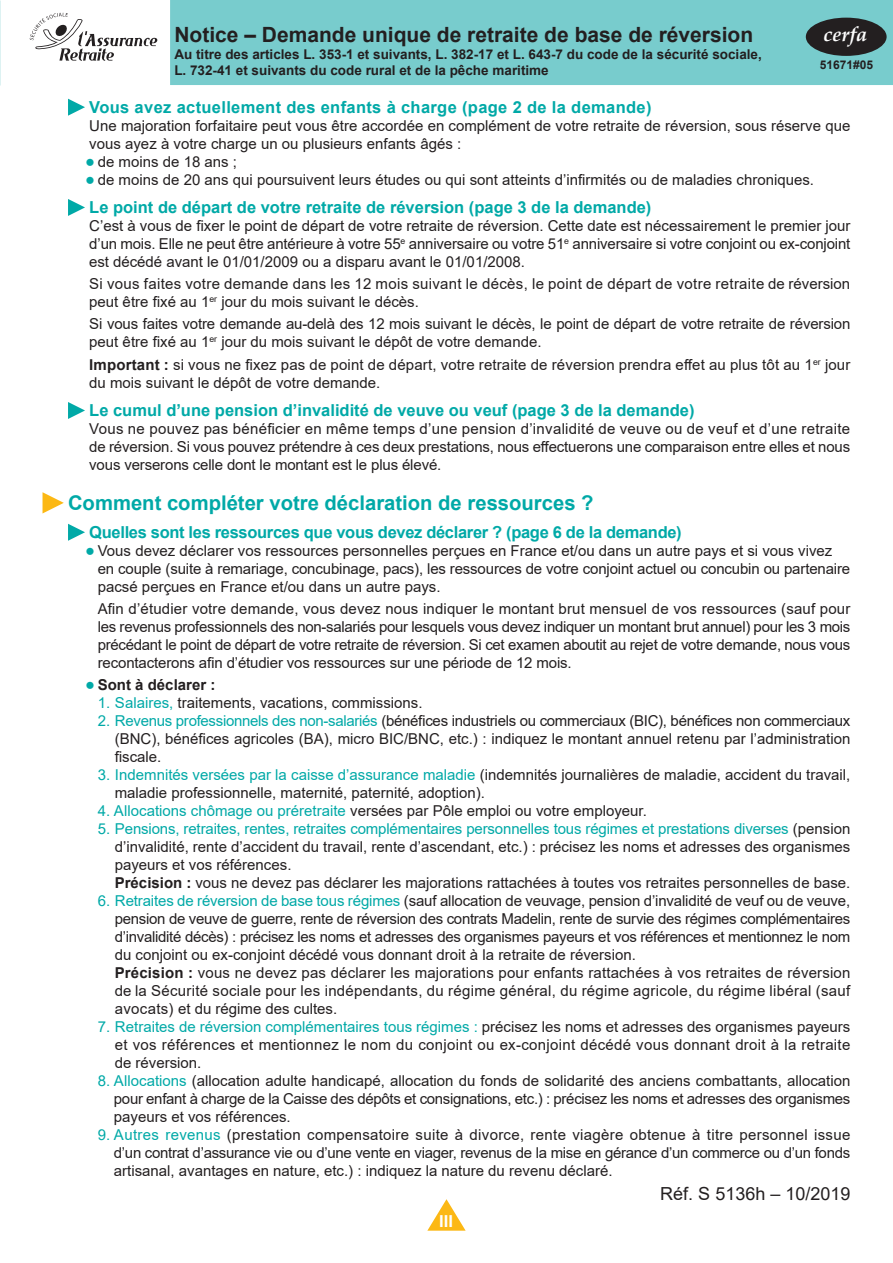
<style>
.page{position:relative;width:893px;height:1263px;background:#fff}
.page>*{position:absolute;margin:0;border:0;box-sizing:border-box;transform-origin:0 0}
.t1{font:700 21px "Arial";color:#231f20}
.TITRE_1{font:700 20.25px "Arial";color:#00a9a7}
.t2{font:italic 700 20.25px "Palatino Linotype";color:#fff}
.t3{font:18px "Arial";color:#231f20}
.TITRE_2{font:700 16.5px "Arial";color:#00a9a7}
.TITRE_2-2{font:700 16.5px "Arial";letter-spacing:-.02em;color:#00a9a7}
.TITRE_2-3{font:700 16.5px "Arial";letter-spacing:.02em;color:#00a9a7}
.t4{font:700 16.5px "Arial";color:#fff}
.Puce-1__RectJaune{font:15px/18px "Arial";color:#231f20;text-align:justify}
.Puce-1__RectJaune-2{font:15px/18px "Arial";letter-spacing:.02em;color:#231f20}
.t5{font:700 15px "Arial";color:#231f20}
.t6{font:700 13.5px/16.2px "Arial";color:#231f20}
.t7{font:700 12px "Arial";color:#231f20}
.s1{font-size:16.5px;color:#00a9a7}
.s2{font-weight:700}
.s3{font-weight:400;font-size:16.5px;color:#00a9a7}
.s4{color:#00a9a7}
</style>
<div class="page">
<svg style="left:30px;top:13px;width:128px;height:48px"></svg>
<svg style="left:427px;top:1199px;width:39px;height:32px"></svg>
<div style="left:170px;top:0;width:723px;height:85px;background:#78cccd"></div>
<div style="left:806px;top:18px;width:81px;height:38px;background:#231f20;border-radius:50%"></div>
<svg style="left:68px;top:99px;width:17px;height:17px"></svg>
<svg style="left:68px;top:199px;width:17px;height:17px"></svg>
<svg style="left:68px;top:402px;width:17px;height:17px"></svg>
<svg style="left:68px;top:524px;width:17px;height:17px"></svg>
<svg style="left:43px;top:492px;width:21px;height:21px"></svg>
<p class="t1" style="left:174px;top:20px;width:580px">Notice – Demande unique de retraite de base de réversion</p>
<p class="t6" style="left:174px;top:46px;width:589px">Au titre des articles L. 353-1 et suivants, L. 382-17 et L. 643-7 du code de la sécurité sociale,<br>L. 732-41 et suivants du code rural et de la pêche maritime</p>
<p class="t2" style="left:824px;top:20px;width:45px">cerfa</p>
<p class="t7" style="left:820px;top:57px;width:55px">51671#05</p>
<p class="TITRE_2-3" style="left:89px;top:95px;width:564px">Vous avez actuellement des enfants à charge (page 2 de la demande)</p>
<p class="Puce-1__RectJaune" style="left:89px;top:116px;width:763px">Une majoration forfaitaire peut vous être accordée en complément de votre retraite de réversion, sous réserve que vous ayez à votre charge un ou plusieurs enfants âgés :</p>
<p class="Puce-1__RectJaune" style="left:85px;top:152px;width:154px"><span class="s1">●</span> de moins de 18 ans ;</p>
<p class="Puce-1__RectJaune" style="left:85px;top:170px;width:730px"><span class="s1">●</span> de moins de 20 ans qui poursuivent leurs études ou qui sont atteints d’infirmités ou de maladies chroniques.</p>
<p class="TITRE_2" style="left:89px;top:196px;width:564px">Le point de départ de votre retraite de réversion (page 3 de la demande)</p>
<p class="Puce-1__RectJaune" style="left:89px;top:217px;width:763px">C’est à vous de fixer le point de départ de votre retraite de réversion. Cette date est nécessairement le premier jour d’un mois. Elle ne peut être antérieure à votre 55<sup>e</sup> anniversaire ou votre 51<sup>e</sup> anniversaire si votre conjoint ou ex-conjoint est décédé avant le 01/01/2009 ou a disparu avant le 01/01/2008.</p>
<p class="Puce-1__RectJaune-2" style="left:89px;top:275px;width:762px">Si vous faites votre demande dans les 12 mois suivant le décès, le point de départ de votre retraite de réversion peut être fixé au 1<sup>er</sup> jour du mois suivant le décès.</p>
<p class="Puce-1__RectJaune" style="left:89px;top:315px;width:763px">Si vous faites votre demande au-delà des 12 mois suivant le décès, le point de départ de votre retraite de réversion peut être fixé au 1<sup>er</sup> jour du mois suivant le dépôt de votre demande.</p>
<p class="Puce-1__RectJaune" style="left:89px;top:355px;width:763px"><span class="s2">Important :</span> si vous ne fixez pas de point de départ, votre retraite de réversion prendra effet au plus tôt au 1<sup>er</sup> jour du mois suivant le dépôt de votre demande.</p>
<p class="TITRE_2" style="left:89px;top:399px;width:607px">Le cumul d’une pension d’invalidité de veuve ou veuf (page 3 de la demande)</p>
<p class="Puce-1__RectJaune" style="left:89px;top:420px;width:762px">Vous ne pouvez pas bénéficier en même temps d’une pension d’invalidité de veuve ou de veuf et d’une retraite de réversion. Si vous pouvez prétendre à ces deux prestations, nous effectuerons une comparaison entre elles et nous vous verserons celle dont le montant est le plus élevé.</p>
<p class="TITRE_1" style="left:68px;top:488px;width:527px">Comment compléter votre déclaration de ressources ?</p>
<p class="TITRE_2-2" style="left:89px;top:520px;width:594px">Quelles sont les ressources que vous devez déclarer ? (page 6 de la demande)</p>
<p class="Puce-1__RectJaune" style="left:98px;top:541px;width:754px;text-align:left;text-indent:-13px"><span class="s1">●</span> Vous devez déclarer vos ressources personnelles perçues en France et/ou dans un autre pays et si vous vivez en couple (suite à remariage, concubinage, pacs), les ressources de votre conjoint actuel ou concubin ou partenaire pacsé perçues en France et/ou dans un autre pays.</p>
<p class="Puce-1__RectJaune" style="left:98px;top:600px;width:754px">Afin d’étudier votre demande, vous devez nous indiquer le montant brut mensuel de vos ressources (sauf pour les revenus professionnels des non-salariés pour lesquels vous devez indiquer un montant brut annuel) pour les 3 mois précédant le point de départ de votre retraite de réversion. Si cet examen aboutit au rejet de votre demande, nous vous recontacterons afin d’étudier vos ressources sur une période de 12 mois.</p>
<p class="t5" style="left:85px;top:674px;width:132px"><span class="s3">●</span> Sont à déclarer :</p>
<p class="Puce-1__RectJaune" style="left:98px;top:694px;width:326px"><span class="s4">1. Salaires,</span> traitements, vacations, commissions.</p>
<p class="Puce-1__RectJaune" style="left:115px;top:712px;width:737px;text-indent:-17px"><span class="s4">2. Revenus professionnels des non-salariés</span> (bénéfices industriels ou commerciaux (BIC), bénéfices non commerciaux (BNC), bénéfices agricoles (BA), micro BIC/BNC, etc.) : indiquez le montant annuel retenu par l’administration fiscale.</p>
<p class="Puce-1__RectJaune" style="left:115px;top:766px;width:737px;text-indent:-17px"><span class="s4">3. Indemnités versées par la caisse d’assurance maladie</span> (indemnités journalières de maladie, accident du travail, maladie professionnelle, maternité, paternité, adoption).</p>
<p class="Puce-1__RectJaune" style="left:98px;top:802px;width:551px"><span class="s4">4. Allocations chômage ou préretraite</span> versées par Pôle emploi ou votre employeur.</p>
<p class="Puce-1__RectJaune" style="left:115px;top:820px;width:737px;text-indent:-17px"><span class="s4">5. Pensions, retraites, rentes, retraites complémentaires personnelles tous régimes et prestations diverses</span> (pension d’invalidité, rente d’accident du travail, rente d’ascendant, etc.) : précisez les noms et adresses des organismes payeurs et vos références.</p>
<p class="Puce-1__RectJaune" style="left:115px;top:874px;width:737px"><span class="s2">Précision :</span> vous ne devez pas déclarer les majorations rattachées à toutes vos retraites personnelles de base.</p>
<p class="Puce-1__RectJaune" style="left:115px;top:892px;width:737px;text-indent:-17px"><span class="s4">6. Retraites de réversion de base tous régimes</span> (sauf allocation de veuvage, pension d’invalidité de veuf ou de veuve, pension de veuve de guerre, rente de réversion des contrats Madelin, rente de survie des régimes complémentaires d’invalidité décès) : précisez les noms et adresses des organismes payeurs et vos références et mentionnez le nom du conjoint ou ex-conjoint décédé vous donnant droit à la retraite de réversion.</p>
<p class="Puce-1__RectJaune" style="left:115px;top:964px;width:737px"><span class="s2">Précision :</span> vous ne devez pas déclarer les majorations pour enfants rattachées à vos retraites de réversion de la Sécurité sociale pour les indépendants, du régime général, du régime agricole, du régime libéral (sauf avocats) et du régime des cultes.</p>
<p class="Puce-1__RectJaune" style="left:115px;top:1018px;width:737px;text-indent:-17px"><span class="s4">7. Retraites de réversion complémentaires tous régimes :</span> précisez les noms et adresses des organismes payeurs et vos références et mentionnez le nom du conjoint ou ex-conjoint décédé vous donnant droit à la retraite de réversion.</p>
<p class="Puce-1__RectJaune" style="left:114px;top:1072px;width:738px;text-indent:-16px"><span class="s4">8. Allocations</span> (allocation adulte handicapé, allocation du fonds de solidarité des anciens combattants, allocation pour enfant à charge de la Caisse des dépôts et consignations, etc.) : précisez les noms et adresses des organismes payeurs et vos références.</p>
<p class="Puce-1__RectJaune" style="left:114px;top:1126px;width:738px;text-indent:-16px"><span class="s4">9. Autres revenus</span> (prestation compensatoire suite à divorce, rente viagère obtenue à titre personnel issue d’un contrat d’assurance vie ou d’une vente en viager, revenus de la mise en gérance d’un commerce ou d’un fonds artisanal, avantages en nature, etc.) : indiquez la nature du revenu déclaré.</p>
<p class="t4" style="left:439px;top:1209px;width:15px">III</p>
<p class="t3" style="left:660px;top:1181px;width:192px">Réf. S 5136h – 10/2019</p>
</div>
